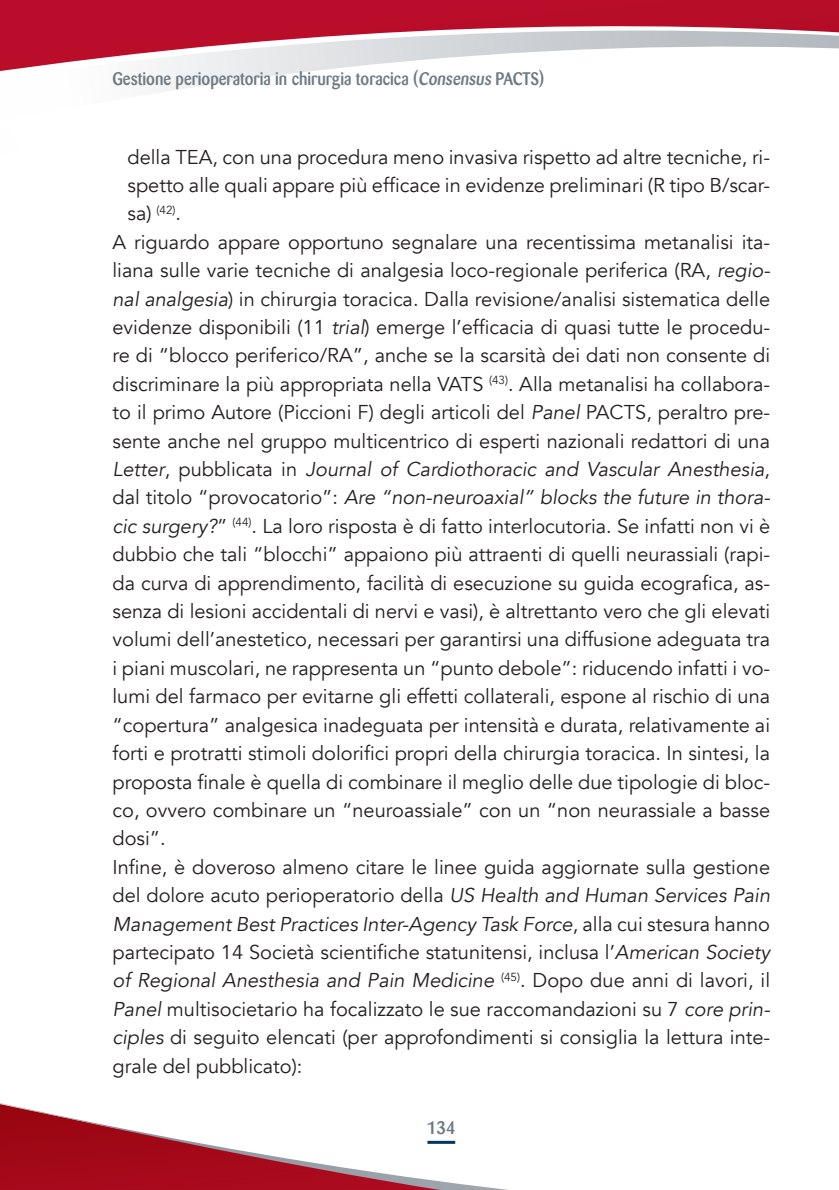
<style>
.page{position:relative;width:839px;height:1190px;background:#fff}
.page>*{position:absolute;margin:0;border:0;box-sizing:border-box;transform-origin:0 0}
.t1{font:20px "Avenir";color:#231f20}
.t2{font:italic 20px "Avenir";color:#231f20}
.t3{font:500 18px "Barmeno";color:#6e7a83;scale:.9 1}
.t4{font:500 18px "Barmeno";color:#6e7a83}
.s1{font-style:italic}
.s2{font-style:normal}
</style>
<div class="page">
<div style="left:0;top:1114px;width:48px;height:76px;background:#a00816"></div>
<img style="left:0;top:1103px;width:48px;height:11px">
<svg style="left:0;top:0;width:839px;height:93px"></svg>
<svg style="left:48px;top:1113px;width:460px;height:77px"></svg>
<p class="t3" style="left:113px;top:68px;width:481px">Gestione perioperatoria in chirurgia toracica (Consensus PACTS)</p>
<p class="t1" style="left:128px;top:145px;width:644px">della TEA, con una procedura meno invasiva rispetto ad altre tecniche, ri-</p>
<p class="t1" style="left:128px;top:173px;width:644px">spetto alle quali appare più efficace in evidenze preliminari (R tipo B/scar-</p>
<p class="t1" style="left:128px;top:202px;width:55px">sa) <sup>(42)</sup>.</p>
<p class="t1" style="left:113px;top:230px;width:659px">A riguardo appare opportuno segnalare una recentissima metanalisi ita-</p>
<p class="t1" style="left:113px;top:258px;width:659px">liana sulle varie tecniche di analgesia loco-regionale periferica (RA, <span class="s1">regio-</span></p>
<p class="t1" style="left:113px;top:287px;width:659px"><span class="s1">nal analgesia</span>) in chirurgia toracica. Dalla revisione/analisi sistematica delle</p>
<p class="t1" style="left:113px;top:315px;width:659px">evidenze disponibili (11 <span class="s1">trial</span>) emerge l’efficacia di quasi tutte le procedu-</p>
<p class="t1" style="left:113px;top:344px;width:659px">re di “blocco periferico/RA”, anche se la scarsità dei dati non consente di</p>
<p class="t1" style="left:113px;top:372px;width:659px">discriminare la più appropriata nella VATS <sup>(43)</sup>. Alla metanalisi ha collabora-</p>
<p class="t1" style="left:113px;top:400px;width:659px">to il primo Autore (Piccioni F) degli articoli del <span class="s1">Panel</span> PACTS, peraltro pre-</p>
<p class="t1" style="left:113px;top:429px;width:659px">sente anche nel gruppo multicentrico di esperti nazionali redattori di una</p>
<p class="t2" style="left:113px;top:457px;width:659px">Letter<span class="s2">, pubblicata in</span> Journal of Cardiothoracic and Vascular Anesthesia<span class="s2">,</span></p>
<p class="t2" style="left:113px;top:486px;width:659px"><span class="s2">dal titolo “provocatorio”:</span> Are “non-neuroaxial” blocks the future in thora-</p>
<p class="t1" style="left:113px;top:514px;width:659px"><span class="s1">cic surgery?</span>” <sup>(44)</sup>. La loro risposta è di fatto interlocutoria. Se infatti non vi è</p>
<p class="t1" style="left:113px;top:542px;width:659px">dubbio che tali “blocchi” appaiono più attraenti di quelli neurassiali (rapi-</p>
<p class="t1" style="left:113px;top:571px;width:659px">da curva di apprendimento, facilità di esecuzione su guida ecografica, as-</p>
<p class="t1" style="left:113px;top:599px;width:659px">senza di lesioni accidentali di nervi e vasi), è altrettanto vero che gli elevati</p>
<p class="t1" style="left:113px;top:628px;width:659px">volumi dell’anestetico, necessari per garantirsi una diffusione adeguata tra</p>
<p class="t1" style="left:113px;top:656px;width:659px">i piani muscolari, ne rappresenta un “punto debole”: riducendo infatti i vo-</p>
<p class="t1" style="left:113px;top:684px;width:659px">lumi del farmaco per evitarne gli effetti collaterali, espone al rischio di una</p>
<p class="t1" style="left:113px;top:713px;width:659px">“copertura” analgesica inadeguata per intensità e durata, relativamente ai</p>
<p class="t1" style="left:113px;top:741px;width:659px">forti e protratti stimoli dolorifici propri della chirurgia toracica. In sintesi, la</p>
<p class="t1" style="left:113px;top:770px;width:659px">proposta finale è quella di combinare il meglio delle due tipologie di bloc-</p>
<p class="t1" style="left:113px;top:798px;width:659px">co, ovvero combinare un “neuroassiale” con un “non neurassiale a basse</p>
<p class="t1" style="left:113px;top:826px;width:55px">dosi”.</p>
<p class="t1" style="left:113px;top:855px;width:659px">Infine, è doveroso almeno citare le linee guida aggiornate sulla gestione</p>
<p class="t1" style="left:113px;top:883px;width:659px">del dolore acuto perioperatorio della <span class="s1">US Health and Human Services Pain</span></p>
<p class="t2" style="left:113px;top:912px;width:659px">Management Best Practices Inter-Agency Task Force<span class="s2">, alla cui stesura hanno</span></p>
<p class="t1" style="left:113px;top:940px;width:659px">partecipato 14 Società scientifiche statunitensi, inclusa l’<span class="s1">American Society</span></p>
<p class="t2" style="left:113px;top:968px;width:659px">of Regional Anesthesia and Pain Medicine <sup>(45)</sup><span class="s2">. Dopo due anni di lavori, il</span></p>
<p class="t1" style="left:113px;top:997px;width:659px"><span class="s1">Panel</span> multisocietario ha focalizzato le sue raccomandazioni su 7 <span class="s1">core prin-</span></p>
<p class="t1" style="left:113px;top:1025px;width:659px"><span class="s1">ciples</span> di seguito elencati (per approfondimenti si consiglia la lettura inte-</p>
<p class="t1" style="left:113px;top:1054px;width:191px">grale del pubblicato):</p>
<p class="t4" style="left:427px;top:1117px;width:31px">134</p>
</div>
